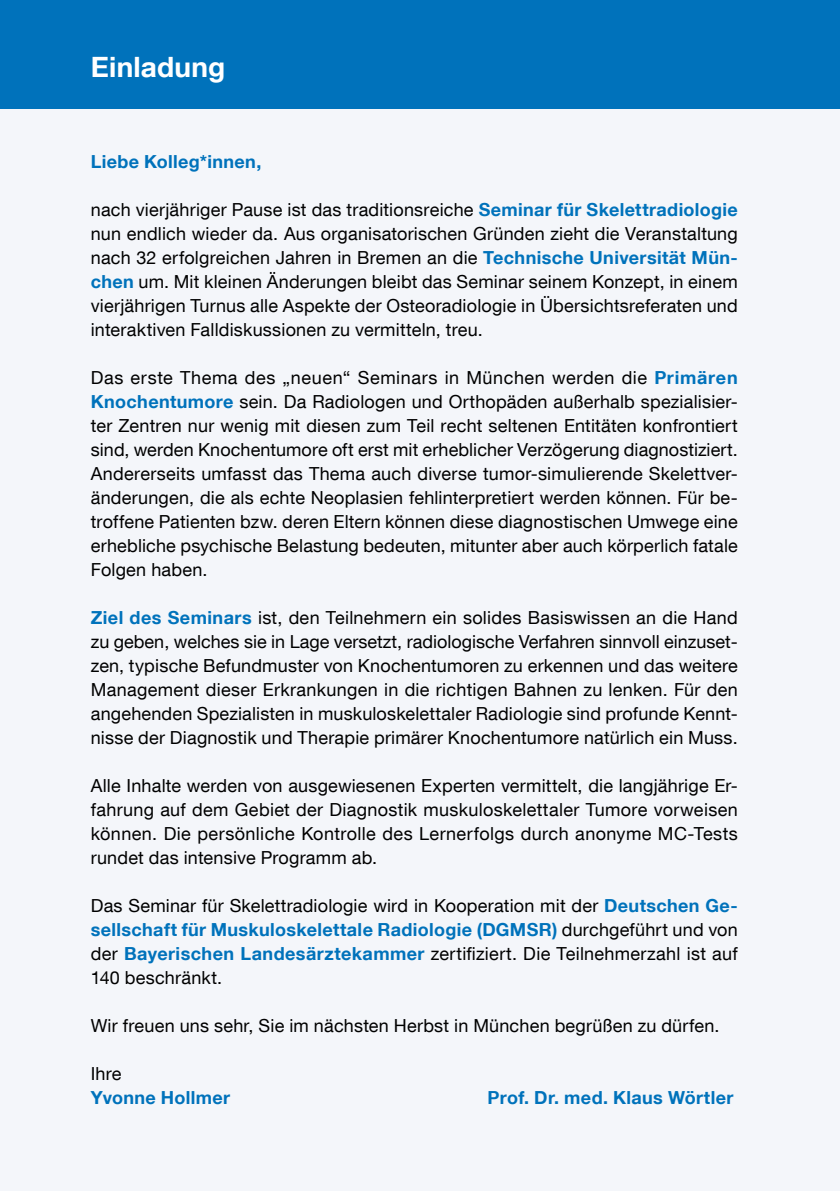
<style>
.page{position:relative;width:840px;height:1191px;background:#fff}
.page>*{position:absolute;margin:0;border:0;box-sizing:border-box;transform-origin:0 0}
.t1{font:700 28px "TUM Neue Helvetica";letter-spacing:.01em;color:#fff}
.t2{font:18px/24px "TUM Neue Helvetica";letter-spacing:.01em;color:#000;text-align:justify}
.t3{font:700 18px "TUM Neue Helvetica";letter-spacing:.02em;color:#0072bb}
.s1{font-weight:700;color:#0072bb}
</style>
<div class="page">
<div style="left:0;top:0;width:839px;height:1191px;background:#f4f6fa"></div>
<div style="left:0;top:0;width:839px;height:108px;background:#0072bb"></div>
<h1 class="t1" style="left:91px;top:49px;width:136px">Einladung</h1>
<p class="t3" style="left:91px;top:150px;width:172px">Liebe Kolleg*innen,</p>
<p class="t2" style="left:91px;top:197px;width:648px">nach vierjähriger Pause ist das traditionsreiche <span class="s1">Seminar für Skelettradiologie </span>nun endlich wieder da. Aus organisatorischen Gründen zieht die Veranstaltung nach 32 erfolgreichen Jahren in Bremen an die <span class="s1">Technische Universität Mün&shy;chen</span> um. Mit kleinen Änderungen bleibt das Seminar seinem Konzept, in einem vierjährigen Turnus alle Aspekte der Osteoradiologie in Übersichtsreferaten und interaktiven Falldiskussionen zu vermitteln, treu.</p>
<p class="t2" style="left:91px;top:365px;width:648px">Das erste Thema des „neuen“ Seminars in München werden die <span class="s1">Primären Knochentumore</span> sein. Da Radiologen und Orthopäden außerhalb spezialisier&shy;ter Zentren nur wenig mit diesen zum Teil recht seltenen Entitäten konfrontiert sind, werden Knochentumore oft erst mit erheblicher Verzögerung diagnostiziert.<br>Andererseits umfasst das Thema auch diverse tumor-simulierende Skelettver&shy;änderungen, die als echte Neoplasien fehlinterpretiert werden können. Für be&shy;troffene Patienten bzw. deren Eltern können diese diagnostischen Umwege eine erhebliche psychische Belastung bedeuten, mitunter aber auch körperlich fatale Folgen haben.</p>
<p class="t2" style="left:91px;top:605px;width:648px"><span class="s1">Ziel des Seminars</span> ist, den Teilnehmern ein solides Basiswissen an die Hand zu geben, welches sie in Lage versetzt, radiologische Verfahren sinnvoll einzuset&shy;zen, typische Befundmuster von Knochentumoren zu erkennen und das weitere Management dieser Erkrankungen in die richtigen Bahnen zu lenken. Für den angehenden Spezialisten in muskuloskelettaler Radiologie sind profunde Kennt&shy;nisse der Diagnostik und Therapie primärer Knochentumore natürlich ein Muss.</p>
<p class="t2" style="left:91px;top:773px;width:648px">Alle Inhalte werden von ausgewiesenen Experten vermittelt, die langjährige Er&shy;fahrung auf dem Gebiet der Diagnostik muskuloskelettaler Tumore vorweisen können. Die persönliche Kontrolle des Lernerfolgs durch anonyme MC-Tests rundet das intensive Programm ab.</p>
<p class="t2" style="left:91px;top:893px;width:648px">Das Seminar für Skelettradiologie wird in Kooperation mit der <span class="s1">Deutschen Ge&shy;sellschaft für Muskuloskelettale Radiologie (DGMSR)</span> durchgeführt und von der <span class="s1">Bayerischen Landesärztekammer</span> zertifiziert. Die Teilnehmerzahl ist auf 140 beschränkt.</p>
<p class="t2" style="left:91px;top:1013px;width:630px">Wir freuen uns sehr, Sie im nächsten Herbst in München begrüßen zu dürfen.</p>
<p class="t2" style="left:91px;top:1061px;width:32px">Ihre</p>
<p class="t3" style="left:91px;top:1086px;width:141px">Yvonne Hollmer</p>
<p class="t3" style="left:487px;top:1086px;width:247px">Prof. Dr. med. Klaus Wörtler</p>
</div>
